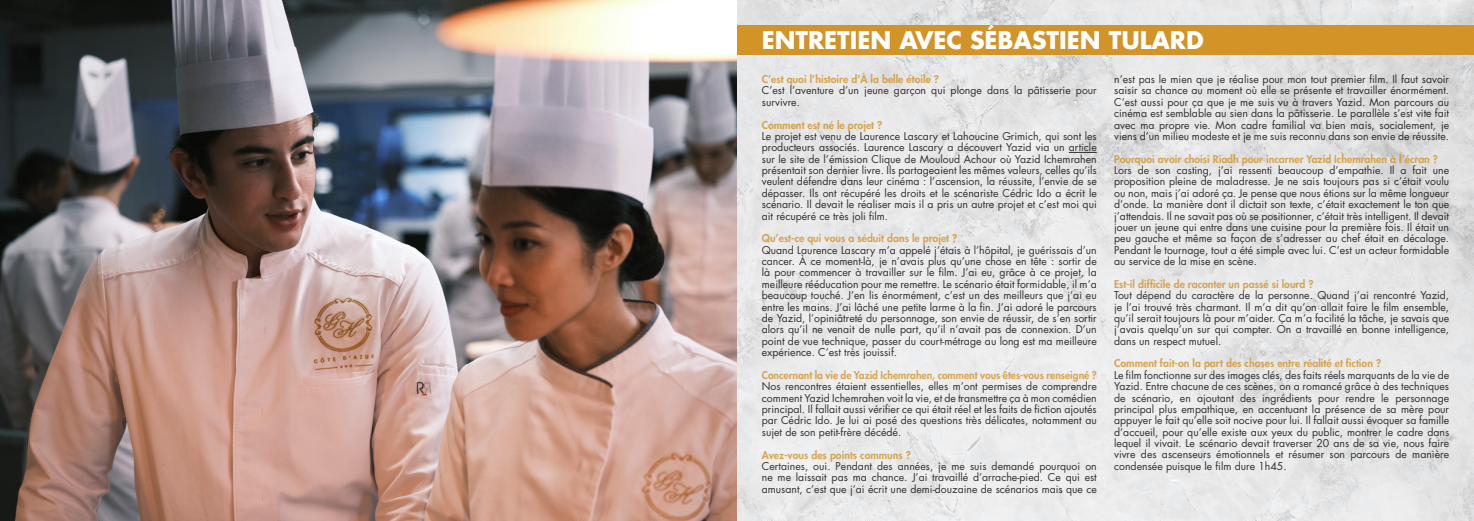
<style>
.page{position:relative;width:1474px;height:521px;background:#fff}
.page>*{position:absolute;margin:0;border:0;box-sizing:border-box;transform-origin:0 0}
.t1{font:700 23.62px "Futura Std";color:#fff}
.t2{font:10.5px/11.4px "Futura Std";color:#020000;text-align:justify}
.t3{font:800 10.5px "Futura Std";color:#d29327}
</style>
<div class="page">
<img style="left:0;top:0;width:1473px;height:521px">
<div style="left:737px;top:25px;width:736px;height:29px;background:#d29327"></div>
<svg style="left:1068px;top:152px;width:28px;height:1px"></svg>
<h1 class="t1" style="left:761px;top:25px;width:443px">ENTRETIEN AVEC SÉBASTIEN TULARD</h1>
<p class="t3" style="left:761px;top:73px;width:179px">C’est quoi l’histoire d’À la belle étoile ?</p>
<p class="t2" style="left:761px;top:85px;width:336px">C’est l’aventure d’un jeune garçon qui plonge dans la pâtisserie pour survivre.</p>
<p class="t3" style="left:761px;top:118px;width:122px">Comment est né le projet ?</p>
<p class="t2" style="left:761px;top:131px;width:336px">Le projet est venu de Laurence Lascary et Lahoucine Grimich, qui sont les producteurs associés. Laurence Lascary a découvert Yazid via un article sur le site de l’émission Clique de Mouloud Achour où Yazid Ichemrahen présentait son dernier livre. Ils partageaient les mêmes valeurs, celles qu’ils veulent défendre dans leur cinéma : l’ascension, la réussite, l’envie de se dépasser. Ils ont récupéré les droits et le scénariste Cédric Ido a écrit le scénario. Il devait le réaliser mais il a pris un autre projet et c’est moi qui ait récupéré ce très joli film.</p>
<p class="t3" style="left:761px;top:232px;width:197px">Qu’est-ce qui vous a séduit dans le projet ?</p>
<p class="t2" style="left:761px;top:244px;width:336px">Quand Laurence Lascary m’a appelé j’étais à l’hôpital, je guérissais d’un cancer. À ce moment-là, je n’avais plus qu’une chose en tête : sortir de là pour commencer à travailler sur le film. J’ai eu, grâce à ce projet, la meilleure rééducation pour me remettre. Le scénario était formidable, il m’a beaucoup touché. J’en lis énormément, c’est un des meilleurs que j’ai eu entre les mains. J’ai lâché une petite larme à la fin. J’ai adoré le parcours de Yazid, l’opiniâtreté du personnage, son envie de réussir, de s’en sortir alors qu’il ne venait de nulle part, qu’il n’avait pas de connexion. D’un point de vue technique, passer du court-métrage au long est ma meilleure expérience. C’est très jouissif.</p>
<p class="t3" style="left:761px;top:368px;width:336px">Concernant la vie de Yazid Ichemrahen, comment vous êtes-vous renseigné ?</p>
<p class="t2" style="left:761px;top:381px;width:336px">Nos rencontres étaient essentielles, elles m’ont permises de comprendre comment Yazid Ichemrahen voit la vie, et de transmettre ça à mon comédien principal. Il fallait aussi vérifier ce qui était réel et les faits de fiction ajoutés par Cédric Ido. Je lui ai posé des questions très délicates, notamment au sujet de son petit-frère décédé.</p>
<p class="t3" style="left:761px;top:448px;width:151px">Avez-vous des points communs ?</p>
<p class="t2" style="left:761px;top:460px;width:336px">Certaines, oui. Pendant des années, je me suis demandé pourquoi on ne me laissait pas ma chance. J’ai travaillé d’arrache-pied. Ce qui est amusant, c’est que j’ai écrit une demi-douzaine de scénarios mais que ce</p>
<p class="t2" style="left:1114px;top:74px;width:336px">n’est pas le mien que je réalise pour mon tout premier film. Il faut savoir saisir sa chance au moment où elle se présente et travailler énormément.<br>C’est aussi pour ça que je me suis vu à travers Yazid. Mon parcours au cinéma est semblable au sien dans la pâtisserie. Le parallèle s’est vite fait avec ma propre vie. Mon cadre familial va bien mais, socialement, je viens d’un milieu modeste et je me suis reconnu dans son envie de réussite.</p>
<p class="t3" style="left:1114px;top:152px;width:325px">Pourquoi avoir choisi Riadh pour incarner Yazid Ichemrahen à l’écran ?</p>
<p class="t2" style="left:1114px;top:165px;width:336px">Lors de son casting, j’ai ressenti beaucoup d’empathie. Il a fait une proposition pleine de maladresse. Je ne sais toujours pas si c’était voulu ou non, mais j’ai adoré ça. Je pense que nous étions sur la même longueur d’onde. La manière dont il dictait son texte, c’était exactement le ton que j’attendais. Il ne savait pas où se positionner, c’était très intelligent. Il devait jouer un jeune qui entre dans une cuisine pour la première fois. Il était un peu gauche et même sa façon de s’adresser au chef était en décalage.<br>Pendant le tournage, tout a été simple avec lui. C’est un acteur formidable au service de la mise en scène.</p>
<p class="t3" style="left:1114px;top:277px;width:201px">Est-il difficile de raconter un passé si lourd ?</p>
<p class="t2" style="left:1114px;top:290px;width:336px">Tout dépend du caractère de la personne. Quand j’ai rencontré Yazid, je l’ai trouvé très charmant. Il m’a dit qu’on allait faire le film ensemble, qu’il serait toujours là pour m’aider. Ça m’a facilité la tâche, je savais que j’avais quelqu’un sur qui compter. On a travaillé en bonne intelligence, dans un respect mutuel.</p>
<p class="t3" style="left:1114px;top:357px;width:268px">Comment fait-on la part des choses entre réalité et fiction ?</p>
<p class="t2" style="left:1114px;top:369px;width:336px">Le film fonctionne sur des images clés, des faits réels marquants de la vie de Yazid. Entre chacune de ces scènes, on a romancé grâce à des techniques de scénario, en ajoutant des ingrédients pour rendre le personnage principal plus empathique, en accentuant la présence de sa mère pour appuyer le fait qu’elle soit nocive pour lui. Il fallait aussi évoquer sa famille d’accueil, pour qu’elle existe aux yeux du public, montrer le cadre dans lequel il vivait. Le scénario devait traverser 20 ans de sa vie, nous faire vivre des ascenseurs émotionnels et résumer son parcours de manière condensée puisque le film dure 1h45.</p>
</div>
